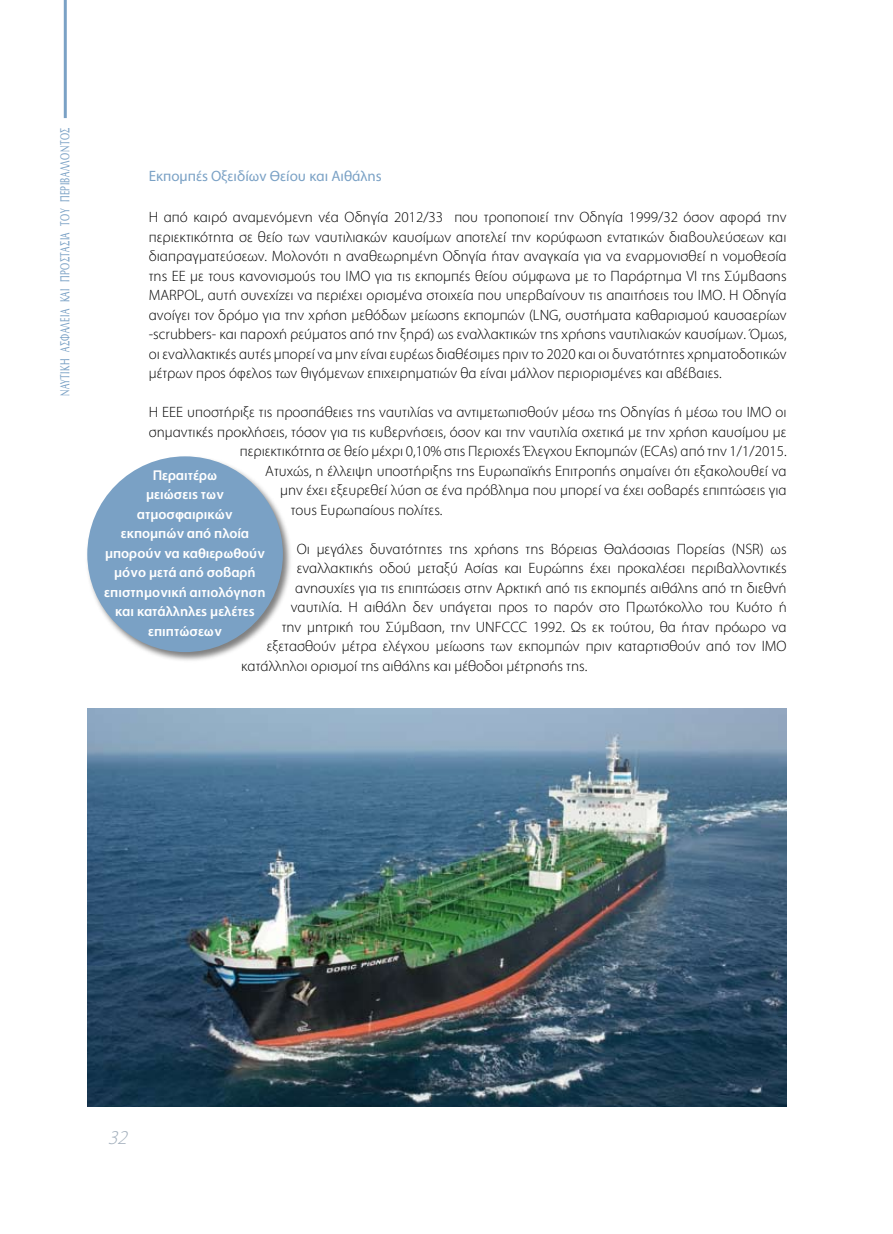
<style>
.page{position:relative;width:893px;height:1234px;background:#fff}
.page>*{position:absolute;margin:0;border:0;box-sizing:border-box;transform-origin:0 0}
.t1{font:italic 300 19.5px "Myriad Greek";color:#a1aebb}
.t2{font:300 15px/19.5px "Myriad Greek";color:#000;text-align:justify}
.t3{font:15px "Myriad Greek";color:#7aa1c5}
.t4{font:500 14.25px/19.5px "Myriad Greek";color:#fff;text-align:center}
.t5{font:13.5px "UB Optima";letter-spacing:.05em;color:#7aa1c5;scale:.65 1}
</style>
<div class="page">
<hr style="left:892px;top:0;width:1px;height:1233px;background:#eef3e2">
<div style="left:85px;top:454px;width:209px;height:209px;background:#000;opacity:.5"></div>
<div style="left:87px;top:456px;width:196px;height:196px;background:#7aa1c5;border-radius:50%"></div>
<img style="left:88px;top:708px;width:699px;height:398px">
<hr style="left:64px;top:0;width:3px;height:118px;background:#7aa1c5">
<p class="t5" style="left:58px;top:396px;width:414px;rotate:-90deg">ΝΑΥΤΙΚΗ ΑΣΦΑΛΕΙΑ ΚΑΙ ΠΡΟΣΤΑΣΙΑ ΤΟΥ ΠΕΡΙΒΑΛΛΟΝΤΟΣ</p>
<p class="t3" style="left:149px;top:169px;width:234px">Εκπομπές Οξειδίων Θείου και Αιθάλης</p>
<p class="t2" style="left:149px;top:208px;width:639px">Η από καιρό αναμενόμενη νέα Οδηγία 2012/33 που τροποποιεί την Οδηγία 1999/32 όσον αφορά την περιεκτικότητα σε θείο των ναυτιλιακών καυσίμων αποτελεί την κορύφωση εντατικών διαβουλεύσεων και διαπραγματεύσεων. Μολονότι η αναθεωρημένη Οδηγία ήταν αναγκαία για να εναρμονισθεί η νομοθεσία της ΕΕ με τους κανονισμούς του ΙΜΟ για τις εκπομπές θείου σύμφωνα με το Παράρτημα VI της Σύμβασης MARPOL, αυτή συνεχίζει να περιέχει ορισμένα στοιχεία που υπερβαίνουν τις απαιτήσεις του ΙΜΟ. Η Οδηγία ανοίγει τον δρόμο για την χρήση μεθόδων μείωσης εκπομπών (LNG, συστήματα καθαρισμού καυσαερίων -scrubbers- και παροχή ρεύματος από την ξηρά) ως εναλλακτικών της χρήσης ναυτιλιακών καυσίμων. Όμως, οι εναλλακτικές αυτές μπορεί να μην είναι ευρέως διαθέσιμες πριν το 2020 και οι δυνατότητες χρηματοδοτικών μέτρων προς όφελος των θιγόμενων επιχειρηματιών θα είναι μάλλον περιορισμένες και αβέβαιες.</p>
<p class="t2" style="left:149px;top:403px;width:639px">Η ΕΕΕ υποστήριξε τις προσπάθειες της ναυτιλίας να αντιμετωπισθούν μέσω της Οδηγίας ή μέσω του ΙΜΟ οι</p>
<p class="t2" style="left:149px;top:422px;width:639px">σημαντικές προκλήσεις, τόσον για τις κυβερνήσεις, όσον και την ναυτιλία σχετικά με την χρήση καυσίμου με</p>
<p class="t2" style="left:240px;top:442px;width:548px">περιεκτικότητα σε θείο μέχρι 0,10% στις Περιοχές Έλεγχου Εκπομπών (ECAs) από την 1/1/2015.</p>
<p class="t2" style="left:265px;top:461px;width:523px">Ατυχώς, η έλλειψη υποστήριξης της Ευρωπαϊκής Επιτροπής σημαίνει ότι εξακολουθεί να</p>
<p class="t2" style="left:280px;top:481px;width:508px">μην έχει εξευρεθεί λύση σε ένα πρόβλημα που μπορεί να έχει σοβαρές επιπτώσεις για</p>
<p class="t2" style="left:291px;top:500px;width:153px">τους Ευρωπαίους πολίτες.</p>
<p class="t2" style="left:297px;top:539px;width:491px">Οι μεγάλες δυνατότητες της χρήσης της Βόρειας Θαλάσσιας Πορείας (NSR) ως</p>
<p class="t2" style="left:297px;top:559px;width:491px">εναλλακτικής οδού μεταξύ Ασίας και Ευρώπης έχει προκαλέσει περιβαλλοντικές</p>
<p class="t2" style="left:295px;top:578px;width:493px">ανησυχίες για τις επιπτώσεις στην Αρκτική από τις εκπομπές αιθάλης από τη διεθνή</p>
<p class="t2" style="left:291px;top:598px;width:497px">ναυτιλία. Η αιθάλη δεν υπάγεται προς το παρόν στο Πρωτόκολλο του Κυότο ή</p>
<p class="t2" style="left:282px;top:617px;width:506px">την μητρική του Σύμβαση, την UNFCCC 1992. Ως εκ τούτου, θα ήταν πρόωρο να</p>
<p class="t2" style="left:267px;top:637px;width:521px">εξετασθούν μέτρα ελέγχου μείωσης των εκπομπών πριν καταρτισθούν από τον ΙΜΟ</p>
<p class="t2" style="left:241px;top:656px;width:348px">κατάλληλοι ορισμοί της αιθάλης και μέθοδοι μέτρησής της.</p>
<p class="t4" style="left:104px;top:466px;width:163px">Περαιτέρω<br>μειώσεις των ατμοσφαιρικών εκπομπών από πλοία μπορούν να καθιερωθούν μόνο μετά από σοβαρή επιστημονική αιτιολόγηση και κατάλληλες μελέτες επιπτώσεων</p>
<h1 class="t1" style="left:108px;top:1127px;width:26px">32</h1>
</div>
